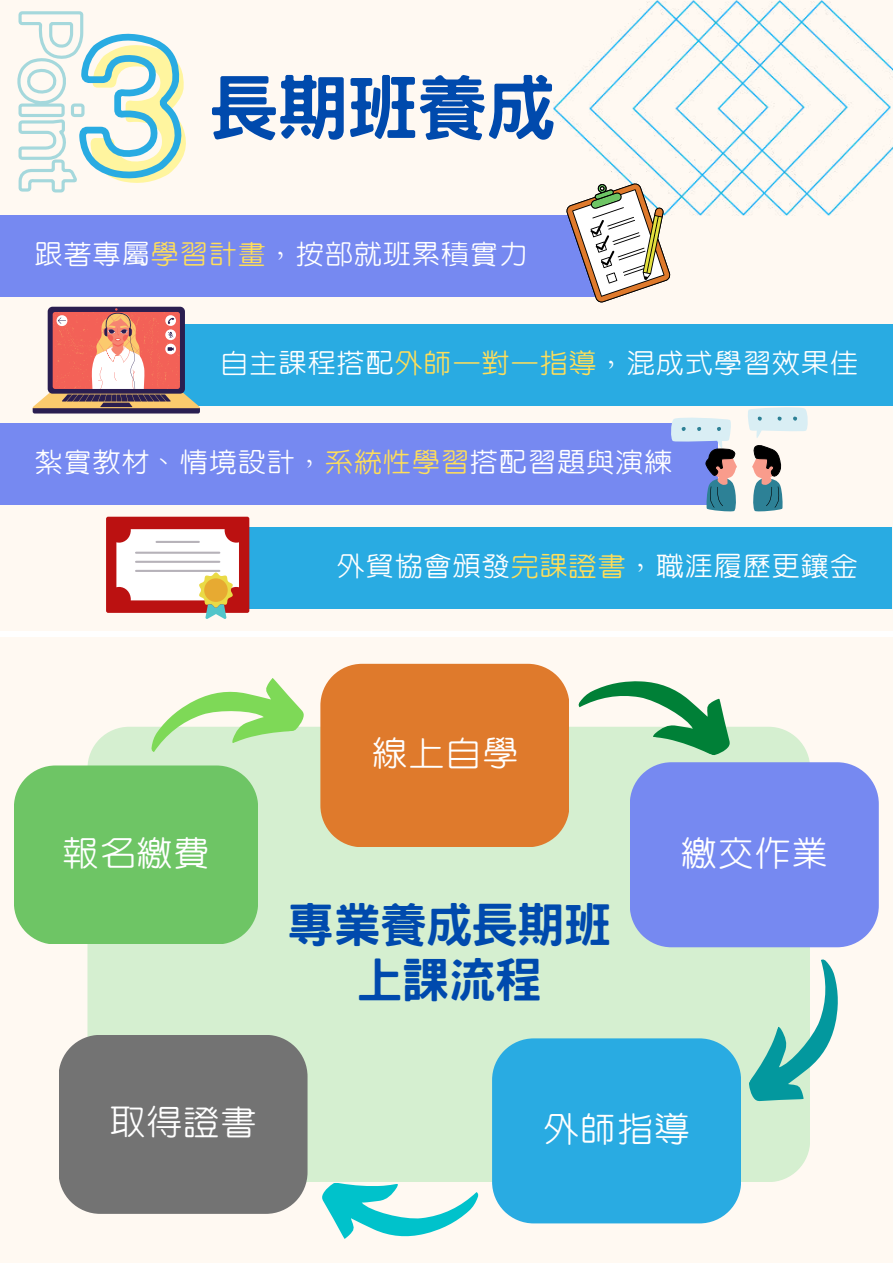
<style>
.page{position:relative;width:893px;height:1264px;background:#fff}
.page>*{position:absolute;margin:0;border:0;box-sizing:border-box;transform-origin:0 0}
.t1{font:800 179.85px "Han Wang Hei";color:#fff59f}
.t2{font:800 72px "Han Wang Hei";letter-spacing:-.04em;color:#004aad}
.t3{font:800 48px/55.1px "Han Wang Hei";letter-spacing:-.04em;color:#004aad;text-align:center}
.t4{font:42px "cw Te X Yen";letter-spacing:-.04em;color:#fff}
.t5{font:33px "cw Te X Yen";letter-spacing:-.04em;color:#fff}
.s1{color:#ffde59}
</style>
<div class="page">
<div style="left:0;top:0;width:892px;height:1262px;background:#fff9f2"></div>
<div style="left:0;top:631px;width:892px;height:5px;background:#fff"></div>
<img style="left:553px;top:0;width:339px;height:215px">
<div style="left:0;top:215px;width:618px;height:81px;background:#7689f1"></div>
<div style="left:178px;top:324px;width:714px;height:81px;background:#29abe2"></div>
<div style="left:0;top:423px;width:717px;height:81px;background:#7689f1"></div>
<div style="left:236px;top:527px;width:656px;height:81px;background:#29abe2"></div>
<svg style="left:565px;top:183px;width:105px;height:119px"></svg>
<svg style="left:32px;top:307px;width:169px;height:106px"></svg>
<svg style="left:670px;top:417px;width:67px;height:95px"></svg>
<svg style="left:746px;top:405px;width:62px;height:107px"></svg>
<div style="left:106px;top:516px;width:143px;height:97px;background:#b11;border-radius:2px"></div>
<svg style="left:116px;top:529px;width:123px;height:90px"></svg>
<div style="left:204px;top:578px;width:24px;height:24px;background:#e7aa32;border-radius:50%"></div>
<hr style="left:156px;top:541px;width:43px;height:2px;background:#b6b2b9">
<hr style="left:136px;top:551px;width:83px;height:2px;background:#b6b2b9">
<hr style="left:136px;top:560px;width:83px;height:3px;background:#b6b2b9">
<hr style="left:136px;top:570px;width:83px;height:2px;background:#b6b2b9">
<svg style="left:17px;top:11px;width:165px;height:182px"></svg>
<div style="left:87px;top:726px;width:723px;height:455px;background:#d5efd0"></div>
<div style="left:14px;top:765px;width:244px;height:179px;background:#6ec565"></div>
<div style="left:629px;top:762px;width:249px;height:185px;background:#7689f1"></div>
<div style="left:320px;top:663px;width:249px;height:183px;background:#df7a2c"></div>
<div style="left:492px;top:1038px;width:249px;height:185px;background:#29abe2"></div>
<div style="left:59px;top:1034px;width:248px;height:179px;background:#737373"></div>
<svg style="left:322px;top:1183px;width:157px;height:56px"></svg>
<svg style="left:142px;top:678px;width:165px;height:81px"></svg>
<svg style="left:575px;top:681px;width:167px;height:78px"></svg>
<svg style="left:742px;top:954px;width:96px;height:165px"></svg>
<h1 class="t1" style="left:80px;top:25px;width:116px">3</h1>
<h2 class="t2" style="left:208px;top:71px;width:350px">長期班養成</h2>
<p class="t5" style="left:34px;top:239px;width:496px">跟著專屬<span class="s1">學習計畫</span>，按部就班累積實力</p>
<p class="t5" style="left:219px;top:348px;width:641px">自主課程搭配<span class="s1">外師一對一指導</span>，混成式學習效果佳</p>
<p class="t5" style="left:34px;top:447px;width:641px">紮實教材、情境設計，<span class="s1">系統性學習</span>搭配習題與演練</p>
<p class="t5" style="left:335px;top:550px;width:525px">外貿協會頒發<span class="s1">完課證書</span>，職涯履歷更鑲金</p>
<p class="t4" style="left:370px;top:734px;width:151px">線上自學</p>
<p class="t4" style="left:61px;top:833px;width:151px">報名繳費</p>
<p class="t4" style="left:679px;top:833px;width:151px">繳交作業</p>
<h3 class="t3" style="left:286px;top:897px;width:326px">專業養成長期班上課流程</h3>
<p class="t4" style="left:108px;top:1102px;width:151px">取得證書</p>
<p class="t4" style="left:542px;top:1109px;width:151px">外師指導</p>
</div>
